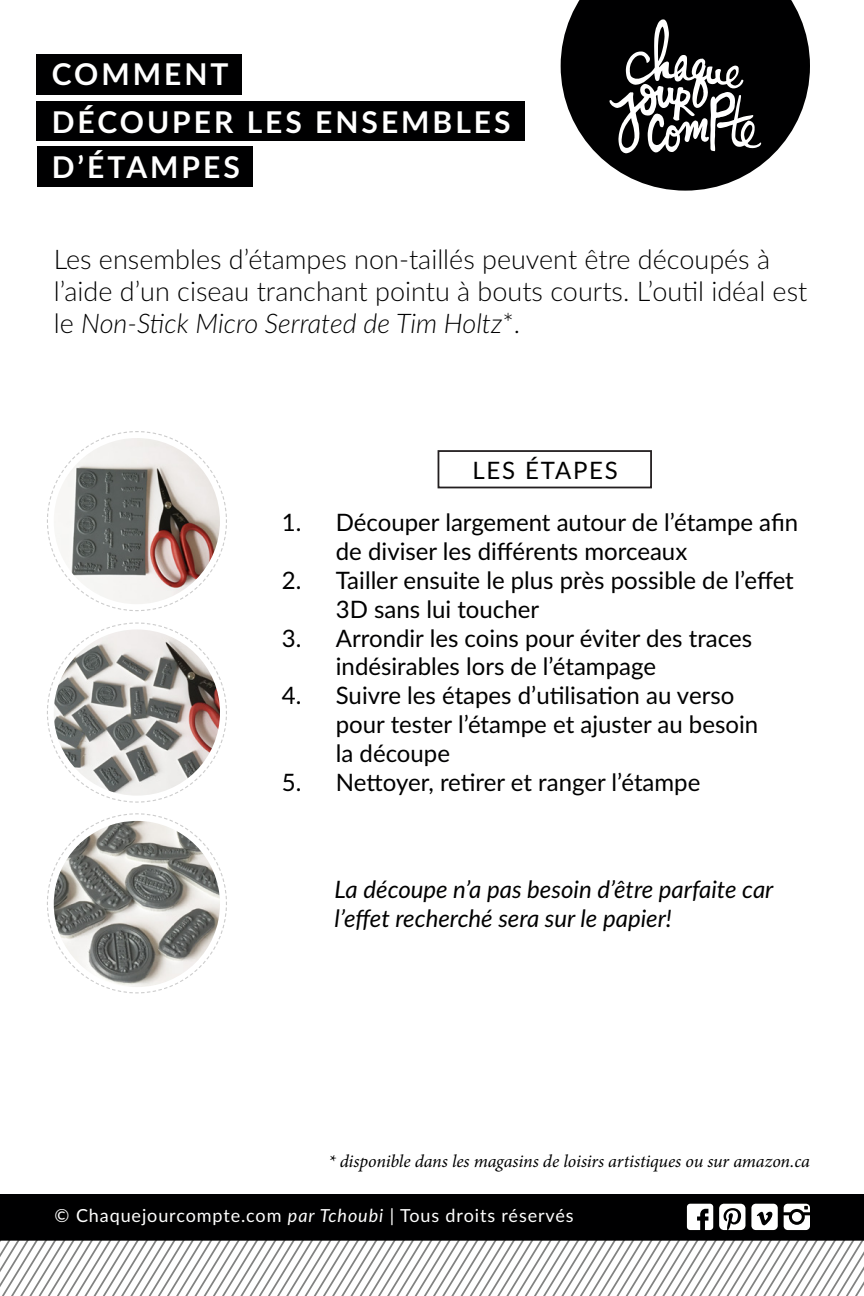
<style>
.page{position:relative;width:864px;height:1296px;background:#fff}
.page>*{position:absolute;margin:0;border:0;box-sizing:border-box;transform-origin:0 0}
.t1{font:700 30px "Lato";letter-spacing:.1em;color:#fff}
.t2{font:300 27px/32.4px "Lato";color:#000001}
.t3{font:24px/28.8px "Lato";color:#000001}
.t4{font:italic 24px/28.8px "Lato";color:#000001}
.t5{font:24px "Lato";letter-spacing:.075em;color:#000001}
.t6{font:italic 18px "Minion Pro";letter-spacing:-.01em;color:#000001}
.t7{font:18px "Lato";letter-spacing:.05em;color:#fff}
.s1{font-style:italic}
</style>
<div class="page">
<svg style="left:47px;top:813px;width:180px;height:181px"></svg>
<svg style="left:561px;top:0;width:249px;height:191px;fill:#000001"></svg>
<svg style="left:609px;top:19px;width:152px;height:134px"></svg>
<div style="left:37px;top:54px;width:205px;height:41px;background:#000001"></div>
<div style="left:37px;top:101px;width:488px;height:39px;background:#000001"></div>
<div style="left:37px;top:146px;width:215px;height:41px;background:#000001"></div>
<div style="left:438px;top:450px;width:214px;height:38px;border:2px solid #231f20"></div>
<img style="left:54px;top:821px;width:166px;height:166px;border-radius:83px">
<svg style="left:47px;top:431px;width:180px;height:180px"></svg>
<svg style="left:47px;top:622px;width:180px;height:181px"></svg>
<hr style="left:0;top:1238px;width:864px;height:3px;background:#000001">
<svg style="left:0;top:1241px;width:864px;height:55px"></svg>
<div style="left:0;top:1194px;width:864px;height:46px;background:#000001"></div>
<svg style="left:687px;top:1204px;width:26px;height:26px"></svg>
<svg style="left:784px;top:1204px;width:26px;height:26px"></svg>
<svg style="left:719px;top:1204px;width:26px;height:26px"></svg>
<svg style="left:751px;top:1204px;width:27px;height:26px"></svg>
<p class="t1" style="left:52px;top:52px;width:178px">COMMENT</p>
<p class="t1" style="left:52px;top:100px;width:460px">DÉCOUPER LES ENSEMBLES</p>
<p class="t1" style="left:52px;top:145px;width:189px">D’ÉTAMPES</p>
<p class="t2" style="left:54px;top:242px;width:755px">Les ensembles d’étampes non-taillés peuvent être découpés à l’aide d’un ciseau tranchant pointu à bouts courts. L’outil idéal est le <span class="s1">Non-Stick Micro Serrated de Tim Holtz</span>*.</p>
<p class="t5" style="left:473px;top:453px;width:147px">LES ÉTAPES</p>
<p class="t3" style="left:336px;top:507px;width:464px;text-indent:-54px">1. Découper largement autour de l’étampe afin de diviser les différents morceaux</p>
<p class="t3" style="left:336px;top:565px;width:459px;text-indent:-54px">2. Tailler ensuite le plus près possible de l’effet<br>3D sans lui toucher</p>
<p class="t3" style="left:336px;top:622px;width:418px;text-indent:-54px">3. Arrondir les coins pour éviter des traces indésirables lors de l’étampage</p>
<p class="t3" style="left:336px;top:680px;width:424px;text-indent:-54px">4. Suivre les étapes d’utilisation au verso pour tester l’étampe et ajuster au besoin la découpe</p>
<p class="t3" style="left:282px;top:766px;width:420px">5. Nettoyer, retirer et ranger l’étampe</p>
<p class="t4" style="left:335px;top:874px;width:440px">La découpe n’a pas besoin d’être parfaite car l’effet recherché sera sur le papier!</p>
<p class="t6" style="left:329px;top:1149px;width:483px">* disponible dans les magasins de loisirs artistiques ou sur amazon.ca</p>
<p class="t7" style="left:55px;top:1202px;width:521px">© Chaquejourcompte.com <span class="s1">par Tchoubi</span> | Tous droits réservés</p>
</div>
